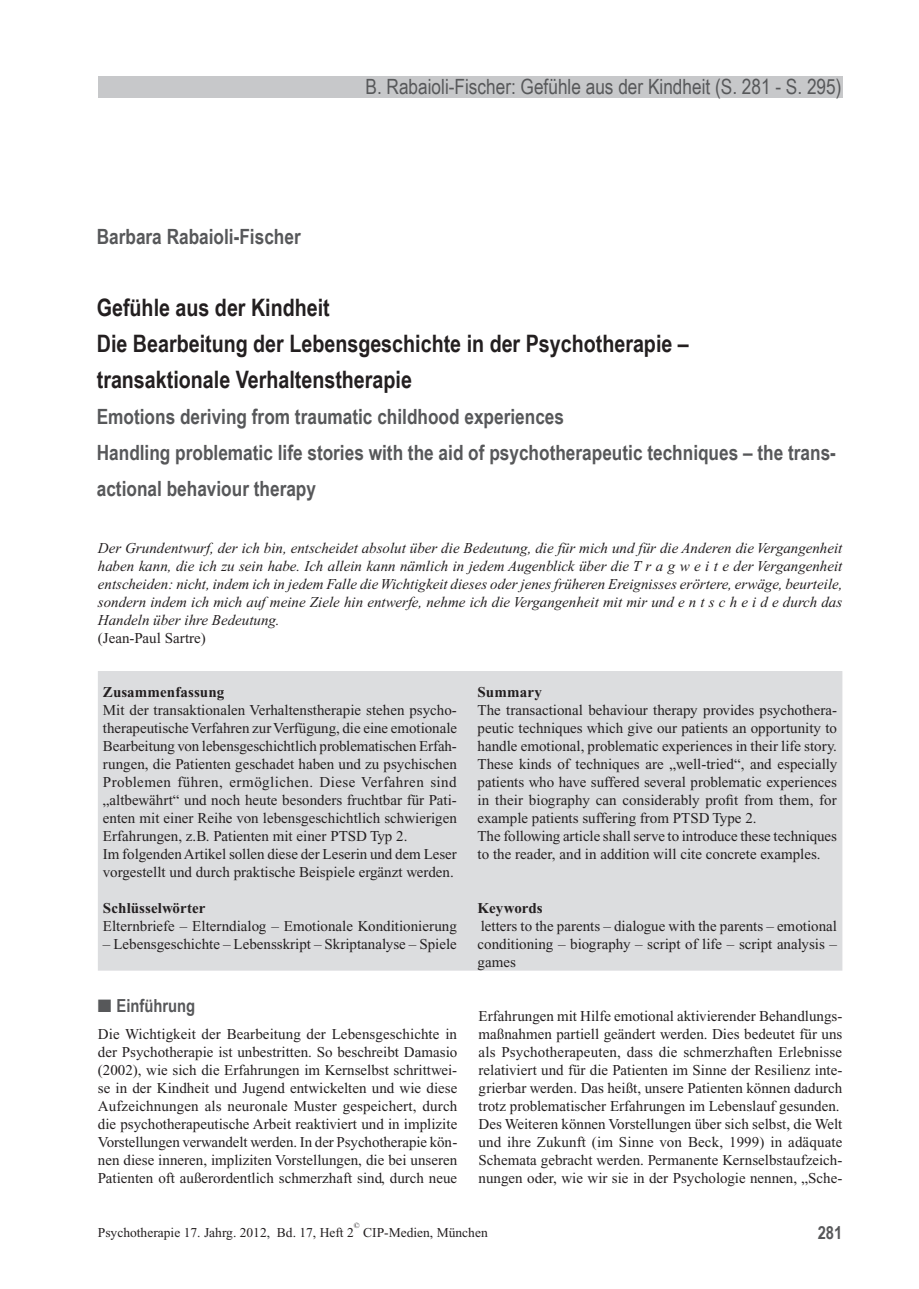
<style>
.page{position:relative;width:919px;height:1289px;background:#fff}
.page>*{position:absolute;margin:0;border:0;box-sizing:border-box;transform-origin:0 0}
.t1{font:700 24px/36px "Arial Narrow";color:#231f20}
.t2{font:700 21px/36px "Arial Narrow";color:#57585a}
.t3{font:21px "Arial Narrow";color:#57585a}
.t4{font:700 18px "Arial Narrow";color:#57585a}
.t5{font:18px "Zapf Dingbats ITC";color:#57585a}
.t6{font:15px/18px "Times New Roman";color:#231f20}
.t7{font:italic 15px/18px "Times New Roman";color:#231f20;text-align:justify}
.t8{font:700 15px "Times New Roman";letter-spacing:.005em;color:#231f20}
.t9{font:13.5px "Times New Roman";color:#231f20}
.t10{font:7.8px "Times New Roman";color:#231f20}
</style>
<div class="page">
<div style="left:98px;top:77px;width:744px;height:21px;background:#c7c8ca"></div>
<div style="left:99px;top:671px;width:742px;height:298px;background:#dcdddf"></div>
<div style="left:98px;top:671px;width:744px;height:299px;border:2px solid #dcdddf"></div>
<h2 class="t2" style="left:97px;top:218px;width:205px">Barbara Rabaioli-Fischer</h2>
<h2 class="t3" style="left:365px;top:74px;width:477px">B. Rabaioli-Fischer: Gefühle aus der Kindheit (S. 281 - S. 295)</h2>
<h1 class="t1" style="left:97px;top:289px;width:593px">Gefühle aus der Kindheit<br>Die Bearbeitung der Lebensgeschichte in der Psychotherapie – transaktionale Verhaltenstherapie</h1>
<h2 class="t2" style="left:97px;top:398px;width:740px">Emotions deriving from traumatic childhood experiences<br>Handling problematic life stories with the aid of psychotherapeutic techniques – the trans&shy;actional behaviour therapy</h2>
<p class="t7" style="left:98px;top:539px;width:746px">Der Grundentwurf, der ich bin, entscheidet absolut über die Bedeutung, die für mich und für die Anderen die Vergangenheit haben kann, die ich zu sein habe. Ich allein kann nämlich in jedem Augenblick über die T r a g w e i t e der Vergangenheit entscheiden: nicht, indem ich in jedem Falle die Wichtigkeit dieses oder jenes früheren Ereignisses erörtere, erwäge, beurteile, sondern indem ich mich auf meine Ziele hin entwerfe, nehme ich die Vergangenheit mit mir und e n t s c h e i d e durch das Handeln über ihre Bedeutung.</p>
<p class="t6" style="left:98px;top:629px;width:109px">(Jean-Paul Sartre)</p>
<p class="t8" style="left:103px;top:683px;width:123px">Zusammenfassung</p>
<p class="t6" style="left:103px;top:701px;width:355px">Mit der transaktionalen Verhaltenstherapie stehen psycho&shy;therapeutische Verfahren zur Verfügung, die eine emotionale Bearbeitung von lebensgeschichtlich problematischen Erfah&shy;rungen, die Patienten geschadet haben und zu psychischen Problemen führen, ermöglichen. Diese Verfahren sind „altbewährt“ und noch heute besonders fruchtbar für Pati&shy;enten mit einer Reihe von lebensgeschichtlich schwierigen Erfahrungen, z.B. Patienten mit einer PTSD Typ 2.<br>Im folgenden Artikel sollen diese der Leserin und dem Leser vorgestellt und durch praktische Beispiele ergänzt werden.</p>
<p class="t8" style="left:103px;top:899px;width:104px">Schlüsselwörter</p>
<p class="t6" style="left:103px;top:917px;width:355px">Elternbriefe – Elterndialog – Emotionale Konditionierung</p>
<p class="t6" style="left:103px;top:935px;width:355px">– Lebensgeschichte – Lebensskript – Skriptanalyse – Spiele</p>
<p class="t5" style="left:351px;top:709px;width:15px">■</p>
<p class="t4" style="left:98px;top:995px;width:99px">■ Einführung</p>
<p class="t6" style="left:98px;top:1025px;width:361px;text-align:justify">Die Wichtigkeit der Bearbeitung der Lebensgeschichte in der Psychotherapie ist unbestritten. So beschreibt Damasio (2002), wie sich die Erfahrungen im Kernselbst schrittwei&shy;se in der Kindheit und Jugend entwickelten und wie diese Aufzeichnungen als neuronale Muster gespeichert, durch die psychotherapeutische Arbeit reaktiviert und in implizite Vorstellungen verwandelt werden. In der Psychotherapie kön&shy;nen diese inneren, impliziten Vorstellungen, die bei unseren Patienten oft außerordentlich schmerzhaft sind, durch neue</p>
<p class="t8" style="left:477px;top:683px;width:66px">Summary</p>
<p class="t6" style="left:477px;top:701px;width:361px">The transactional behaviour therapy provides psychothera&shy;peutic techniques which give our patients an opportunity to handle emotional, problematic experiences in their life story.<br>These kinds of techniques are „well-tried“, and especially patients who have suffered several problematic experiences in their biography can considerably profit from them, for example patients suffering from PTSD Type 2.<br>The following article shall serve to introduce these techniques to the reader, and in addition will cite concrete examples.</p>
<p class="t8" style="left:477px;top:899px;width:67px">Keywords</p>
<p class="t6" style="left:477px;top:917px;width:361px;text-align:justify">letters to the parents – dialogue with the parents – emotional conditioning – biography – script of life – script analysis – games</p>
<p class="t6" style="left:478px;top:1007px;width:365px">Erfahrungen mit Hilfe emotional aktivierender Behandlungs&shy;maßnahmen partiell geändert werden. Dies bedeutet für uns als Psychotherapeuten, dass die schmerzhaften Erlebnisse relativiert und für die Patienten im Sinne der Resilienz inte&shy;grierbar werden. Das heißt, unsere Patienten können dadurch trotz problematischer Erfahrungen im Lebenslauf gesunden.<br>Des Weiteren können Vorstellungen über sich selbst, die Welt und ihre Zukunft (im Sinne von Beck, 1999) in adäquate Schemata gebracht werden. Permanente Kernselbstaufzeich&shy;nungen oder, wie wir sie in der Psychologie nennen, „Sche-</p>
<p class="t10" style="left:354px;top:1221px;width:7px">©</p>
<p class="t9" style="left:98px;top:1225px;width:257px">Psychotherapie 17. Jahrg. 2012, Bd. 17, Heft 2</p>
<p class="t9" style="left:363px;top:1225px;width:126px">CIP-Medien, München</p>
<p class="t4" style="left:817px;top:1221px;width:26px">281</p>
</div>
